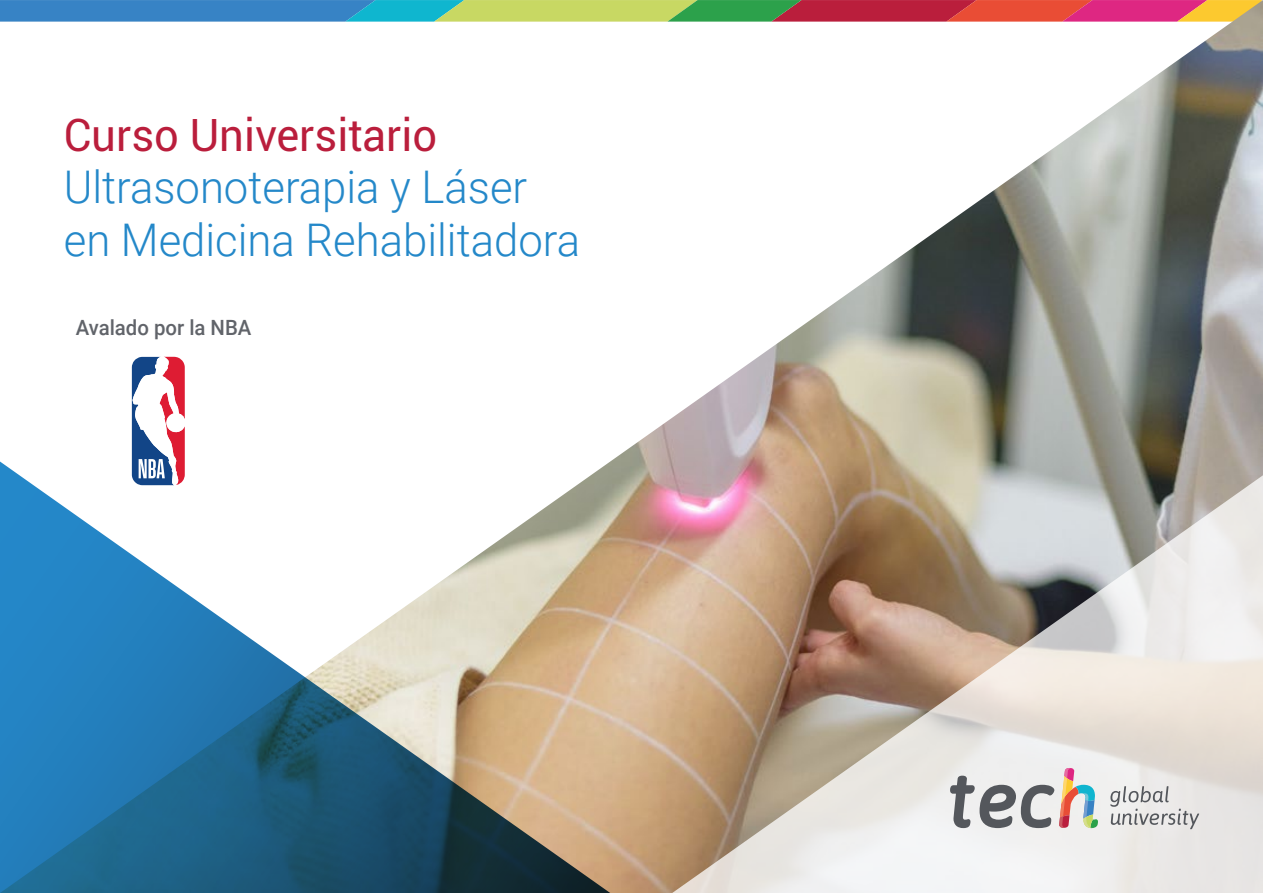
<style>
.page{position:relative;width:1263px;height:893px;background:#fff}
.page>*{position:absolute;margin:0;border:0;box-sizing:border-box;transform-origin:0 0}
.t1{font:300 45px/52.5px "Roboto";color:#2488c9}
.t2{font:45px "Roboto";color:#ba1e3c}
.t3{font:500 21px "Roboto";color:#61646a}
</style>
<div class="page">
<img style="left:0;top:0;width:1263px;height:893px">
<svg style="left:0;top:446px;width:640px;height:447px"></svg>
<img style="left:642px;top:454px;width:621px;height:439px">
<svg style="left:132px;top:357px;width:53px;height:128px"></svg>
<svg style="left:1110px;top:786px;width:89px;height:43px;background:#d1d0cf"></svg>
<svg style="left:950px;top:768px;width:148px;height:60px"></svg>
<p class="t2" style="left:64px;top:103px;width:375px">Curso Universitario</p>
<p class="t1" style="left:64px;top:159px;width:518px">Ultrasonoterapia y Láser en Medicina Rehabilitadora</p>
<p class="t3" style="left:76px;top:313px;width:177px">Avalado por la NBA</p>
</div>
